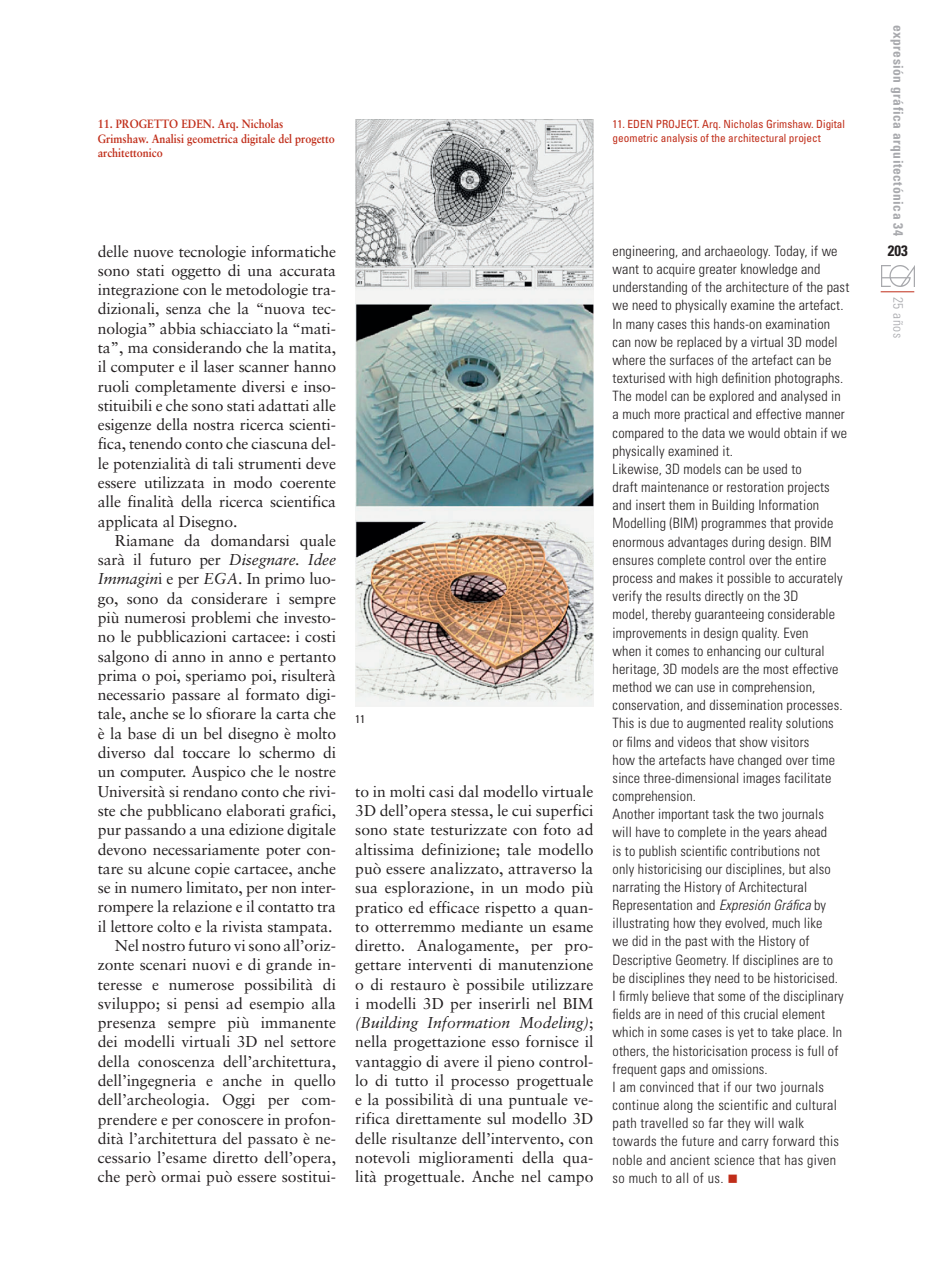
<style>
.page{position:relative;width:936px;height:1276px;background:#fff}
.page>*{position:absolute;margin:0;border:0;box-sizing:border-box;transform-origin:0 0}
.t1{font:15.75px/19.4px "Sabon";letter-spacing:-.005em;color:#231f20;text-align:justify}
.t2{font:700 condensed 15px "Univers";color:#231f20}
.t3{font:300 condensed 14.25px/18.1px "Univers";letter-spacing:.01em;color:#231f20}
.t4{font:700 condensed 13.5px "Univers";letter-spacing:.035em;color:#a8a9ad}
.t5{font:300 condensed 13.5px "Univers";letter-spacing:.035em;color:#a8a9ad}
.t6{font:700 12px/14.2px "Sabon";color:#c02d19;scale:.9 1}
.t7{font:condensed 11.25px/14.2px "Univers";color:#c02d19}
.PIES_DE_FOTO_INGLES{font:condensed 11.25px "Univers";color:#231f20}
.s1{font-style:italic}
.s2{color:#c02d19}
</style>
<div class="page">
<img style="left:881px;top:265px;width:33px;height:21px">
<hr style="left:880px;top:291px;width:34px;height:1px;background:#c02d19">
<img style="left:355px;top:119px;width:238px;height:588px">
<p class="t6" style="left:98px;top:117px;width:265px">11. PROGETTO EDEN. Arq. Nicholas<br>Grimshaw. Analisi geometrica digitale del progetto architettonico</p>
<p class="t7" style="left:612px;top:117px;width:234px">11. EDEN PROJECT. Arq. Nicholas Grimshaw. Digital geometric analysis of the architectural project</p>
<p class="t1" style="left:98px;top:241px;width:240px">delle nuove tecnologie informatiche sono stati oggetto di una accurata integrazione con le metodologie tra&shy;dizionali, senza che la “nuova tec&shy;nologia” abbia schiacciato la “mati&shy;ta”, ma considerando che la matita, il computer e il laser scanner hanno ruoli completamente diversi e inso&shy;stituibili e che sono stati adattati alle esigenze della nostra ricerca scienti&shy;fica, tenendo conto che ciascuna del&shy;le potenzialità di tali strumenti deve essere utilizzata in modo coerente alle finalità della ricerca scientifica applicata al Disegno.</p>
<p class="t1" style="left:98px;top:530px;width:240px;text-indent:17px">Riamane da domandarsi quale sarà il futuro per <span class="s1">Disegnare. Idee Immagin</span>i e per <span class="s1">EGA</span>. In primo luo&shy;go, sono da considerare i sempre più numerosi problemi che investo&shy;no le pubblicazioni cartacee: i costi salgono di anno in anno e pertanto prima o poi, speriamo poi, risulterà necessario passare al formato digi&shy;tale, anche se lo sfiorare la carta che è la base di un bel disegno è molto diverso dal toccare lo schermo di un computer. Auspico che le nostre Università si rendano conto che rivi&shy;ste che pubblicano elaborati grafici, pur passando a una edizione digitale devono necessariamente poter con&shy;tare su alcune copie cartacee, anche se in numero limitato, per non inter&shy;rompere la relazione e il contatto tra il lettore colto e la rivista stampata.</p>
<p class="t1" style="left:98px;top:935px;width:240px;text-indent:17px">Nel nostro futuro vi sono all’oriz&shy;zonte scenari nuovi e di grande in&shy;teresse e numerose possibilità di sviluppo; si pensi ad esempio alla presenza sempre più immanente dei modelli virtuali 3D nel settore della conoscenza dell’architettura, dell’ingegneria e anche in quello dell’archeologia. Oggi per com&shy;prendere e per conoscere in profon&shy;dità l’architettura del passato è ne&shy;cessario l’esame diretto dell’opera, che però ormai può essere sostitui-</p>
<p class="PIES_DE_FOTO_INGLES" style="left:355px;top:711px;width:11px">11</p>
<p class="t1" style="left:355px;top:781px;width:240px">to in molti casi dal modello virtuale 3D dell’opera stessa, le cui superfici sono state testurizzate con foto ad altissima definizione; tale modello può essere analizzato, attraverso la sua esplorazione, in un modo più pratico ed efficace rispetto a quan&shy;to otterremmo mediante un esame diretto. Analogamente, per pro&shy;gettare interventi di manutenzione o di restauro è possibile utilizzare i modelli 3D per inserirli nel BIM <span class="s1">(Building Information Modeling)</span>; nella progettazione esso fornisce il vantaggio di avere il pieno control&shy;lo di tutto il processo progettuale e la possibilità di una puntuale ve&shy;rifica direttamente sul modello 3D delle risultanze dell’intervento, con notevoli miglioramenti della qua&shy;lità progettuale. Anche nel campo</p>
<p class="t3" style="left:612px;top:242px;width:238px">engineering, and archaeology. Today, if we want to acquire greater knowledge and understanding of the architecture of the past we need to physically examine the artefact.<br>In many cases this hands-on examination can now be replaced by a virtual 3D model where the surfaces of the artefact can be texturised with high definition photographs.<br>The model can be explored and analysed in a much more practical and effective manner compared to the data we would obtain if we physically examined it.</p>
<p class="t3" style="left:612px;top:460px;width:231px">Likewise, 3D models can be used to<br>draft maintenance or restoration projects and insert them in Building Information Modelling (BIM) programmes that provide enormous advantages during design. BIM ensures complete control over the entire process and makes it possible to accurately verify the results directly on the 3D<br>model, thereby guaranteeing considerable improvements in design quality. Even<br>when it comes to enhancing our cultural heritage, 3D models are the most effective method we can use in comprehension, conservation, and dissemination processes.<br>This is due to augmented reality solutions or films and videos that show visitors<br>how the artefacts have changed over time since three-dimensional images facilitate comprehension.</p>
<p class="t3" style="left:612px;top:805px;width:232px">Another important task the two journals will have to complete in the years ahead<br>is to publish scientific contributions not only historicising our disciplines, but also narrating the History of Architectural Representation and <span class="s1">Expresión Gráfica</span> by illustrating how they evolved, much like<br>we did in the past with the History of Descriptive Geometry. If disciplines are to be disciplines they need to be historicised.<br>I firmly believe that some of the disciplinary fields are in need of this crucial element which in some cases is yet to take place. In others, the historicisation process is full of frequent gaps and omissions.</p>
<p class="t3" style="left:612px;top:1077px;width:228px">I am convinced that if our two journals continue along the scientific and cultural path travelled so far they will walk towards the future and carry forward this noble and ancient science that has given so much to all of us. <span class="s2">■</span></p>
<p class="t4" style="left:906px;top:25px;width:213px;rotate:90deg">expresión gráfica arquitectónica 34</p>
<p class="t2" style="left:887px;top:242px;width:21px">203</p>
<p class="t5" style="left:906px;top:297px;width:43px;rotate:90deg">25 años</p>
</div>
